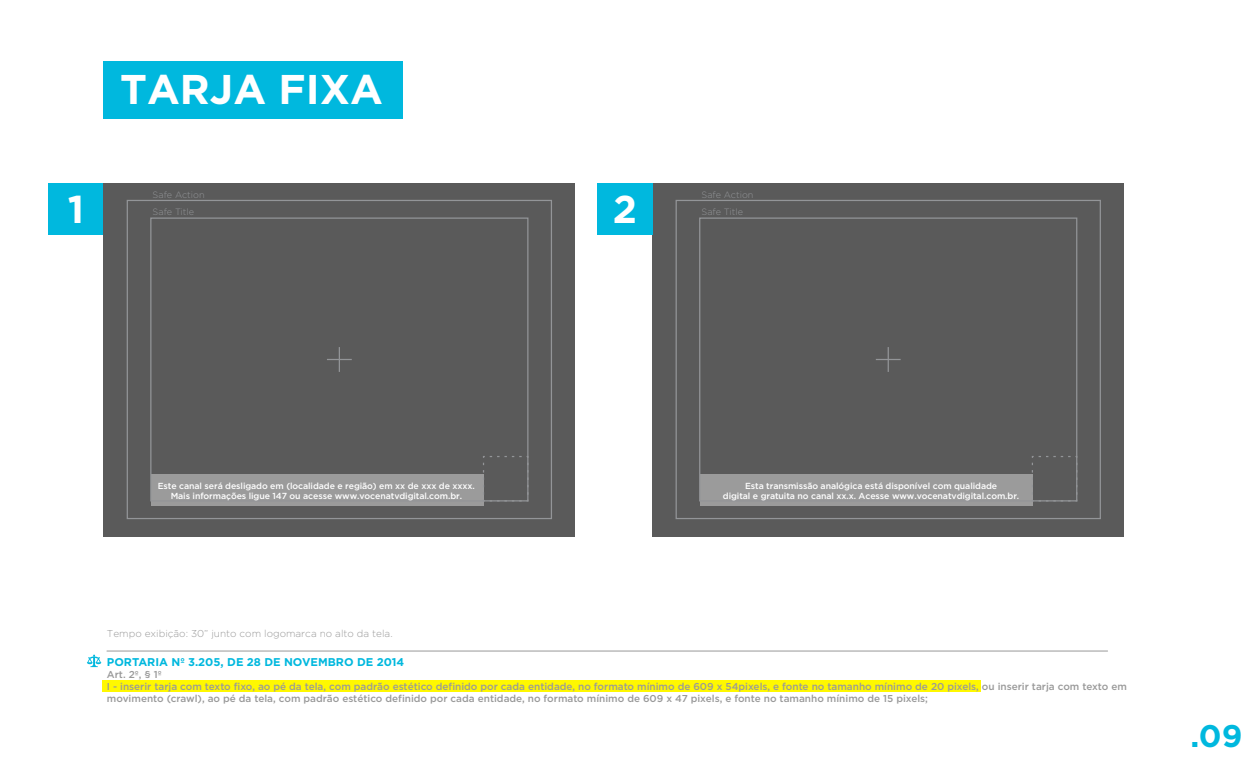
<style>
.page{position:relative;width:1260px;height:765px;background:#fff}
.page>*{position:absolute;margin:0;border:0;box-sizing:border-box;transform-origin:0 0}
.t1{font:700 41.5px "Gotham";color:#fff}
.t2{font:700 38.75px "Gotham";color:#fff}
.t3{font:700 31.25px "Gotham";color:#00b8de}
.t4{font:700 11.25px "Gotham";color:#00b8de}
.t5{font:500 10px/12px "Gotham";color:#999}
.t6{font:300 10px "Gotham";color:#999}
.t7{font:300 9.12px "Gotham";color:#939598}
.t8{font:500 8.75px/10.5px "Gotham";letter-spacing:-.01em;color:#fff;text-align:center}
</style>
<div class="page">
<div style="left:102px;top:680px;width:879px;height:12px;background:#fff800"></div>
<div style="left:653px;top:183px;width:471px;height:353px;background:#5a5a5a"></div>
<div style="left:49px;top:183px;width:55px;height:51px;background:#00b8de"></div>
<div style="left:597px;top:183px;width:56px;height:51px;background:#00b8de"></div>
<div style="left:104px;top:183px;width:471px;height:353px;background:#5a5a5a"></div>
<div style="left:151px;top:474px;width:333px;height:32px;background:#9b9b9b"></div>
<div style="left:700px;top:474px;width:332px;height:32px;background:#9b9b9b"></div>
<svg style="left:327px;top:347px;width:25px;height:25px"></svg>
<svg style="left:876px;top:347px;width:25px;height:25px"></svg>
<div style="left:103px;top:61px;width:300px;height:58px;background:#00b8de"></div>
<div style="left:676px;top:200px;width:425px;height:319px;border:1px solid #939598"></div>
<div style="left:150px;top:218px;width:378px;height:284px;border:1px solid #939598"></div>
<div style="left:127px;top:200px;width:425px;height:319px;border:1px solid #939598"></div>
<div style="left:699px;top:218px;width:378px;height:284px;border:1px solid #939598"></div>
<hr style="left:107px;top:651px;width:1001px;height:1px;background:#999">
<svg style="left:87px;top:655px;width:14px;height:12px"></svg>
<svg style="left:482px;top:455px;width:47px;height:47px"></svg>
<svg style="left:1031px;top:455px;width:47px;height:47px"></svg>
<h2 class="t2" style="left:68px;top:187px;width:18px">1</h2>
<h1 class="t1" style="left:120px;top:66px;width:264px">TARJA FIXA</h1>
<p class="t7" style="left:153px;top:190px;width:54px">Safe Action</p>
<p class="t7" style="left:153px;top:207px;width:43px">Safe Title</p>
<h2 class="t2" style="left:613px;top:187px;width:26px">2</h2>
<p class="t7" style="left:702px;top:190px;width:54px">Safe Action</p>
<p class="t7" style="left:702px;top:207px;width:43px">Safe Title</p>
<p class="t8" style="left:158px;top:480px;width:319px">Este canal será desligado em (localidade e região) em xx de xxx de xxxx.<br>Mais informações ligue 147 ou acesse www.vocenatvdigital.com.br.</p>
<p class="t8" style="left:723px;top:480px;width:298px">Esta transmissão analógica está disponível com qualidade<br>digital e gratuita no canal xx.x. Acesse www.vocenatvdigital.com.br.</p>
<p class="t6" style="left:107px;top:628px;width:287px">Tempo exibição: 30” junto com logomarca no alto da tela.</p>
<p class="t4" style="left:107px;top:656px;width:299px">PORTARIA Nº 3.205, DE 28 DE NOVEMBRO DE 2014</p>
<p class="t5" style="left:107px;top:668px;width:1022px">Art. 2º, § 1º<br>I - inserir tarja com texto fixo, ao pé da tela, com padrão estético definido por cada entidade, no formato mínimo de 609 x 54pixels, e fonte no tamanho mínimo de 20 pixels, ou inserir tarja com texto em movimento (crawl), ao pé da tela, com padrão estético definido por cada entidade, no formato mínimo de 609 x 47 pixels, e fonte no tamanho mínimo de 15 pixels;</p>
<h3 class="t3" style="left:1191px;top:718px;width:53px">.09</h3>
</div>
